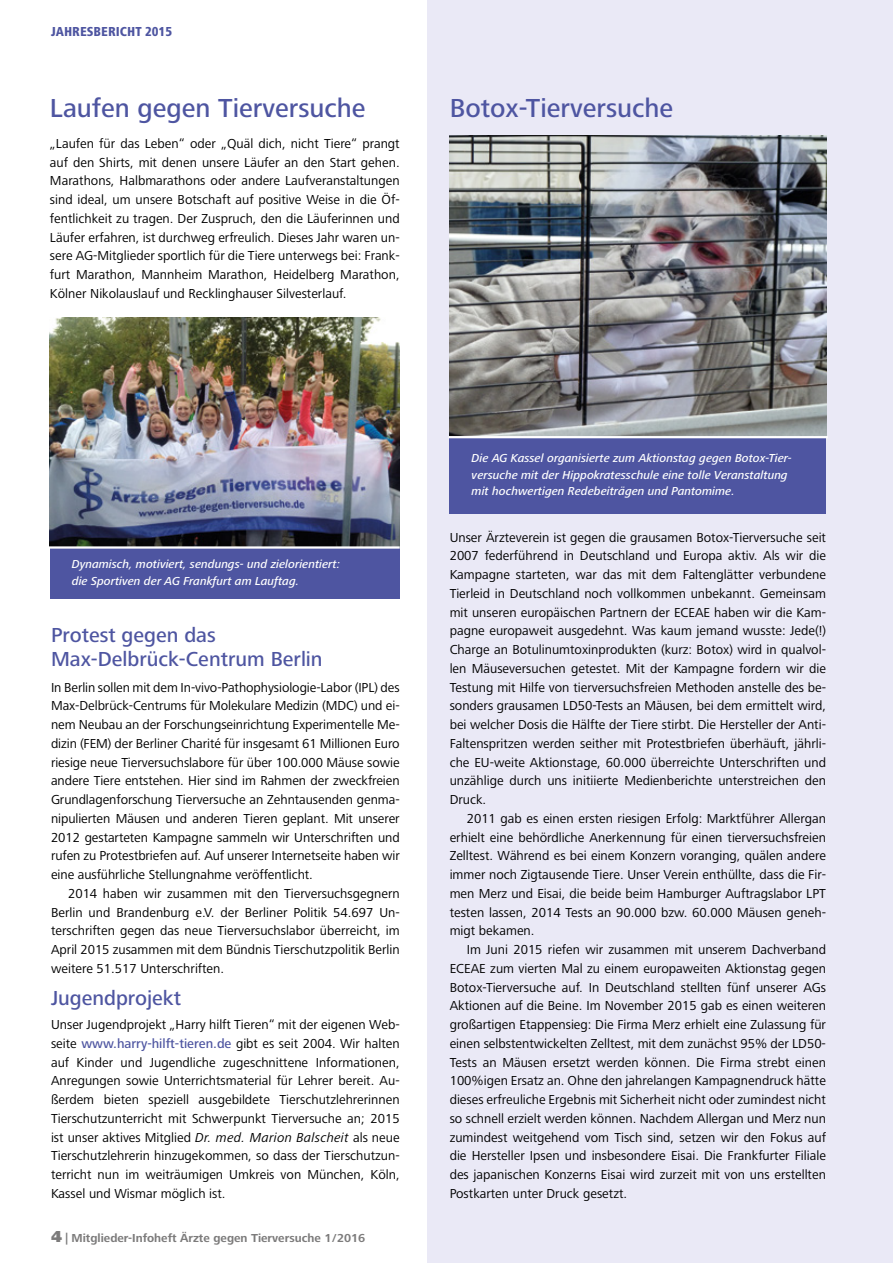
<style>
.page{position:relative;width:893px;height:1263px;background:#fff}
.page>*{position:absolute;margin:0;border:0;box-sizing:border-box;transform-origin:0 0}
.t1{font:500 27px "Frutiger Next LT";color:#4e55a1}
.t2{font:500 21px/24px "Frutiger Next LT";color:#4e55a1}
.t3{font:13.5px/18.8px "Frutiger Next LT";color:#000;text-align:justify}
.t4{font:800 condensed 13.5px "Frutiger Next LT";color:#4e55a1}
.t5{font:italic 500 12px/16.5px "Frutiger Next LT";color:#fff}
.t6{font:700 12px "Frutiger Next LT";color:#7c7b7b}
.s1{font-weight:500;color:#4e55a1}
.s2{font-style:italic}
.s3{font-weight:900;font-size:16.5px}
</style>
<div class="page">
<div style="left:427px;top:0;width:466px;height:1263px;background:#eae9f6"></div>
<img style="left:450px;top:135px;width:377px;height:301px">
<div style="left:450px;top:437px;width:376px;height:77px;background:#4e55a1"></div>
<hr style="left:449px;top:436px;width:379px;height:2px;background:#fff">
<div style="left:50px;top:547px;width:350px;height:51px;background:#4e55a1"></div>
<img style="left:50px;top:318px;width:350px;height:228px">
<hr style="left:49px;top:546px;width:351px;height:3px;background:#fff">
<p class="t4" style="left:51px;top:24px;width:123px">JAHRESBERICHT 2015</p>
<h1 class="t1" style="left:50px;top:93px;width:317px">Laufen gegen Tierversuche</h1>
<p class="t3" style="left:50px;top:134px;width:351px">„Laufen für das Leben“ oder „Quäl dich, nicht Tiere“ prangt auf den Shirts, mit denen unsere Läufer an den Start gehen.<br>Marathons, Halbmarathons oder andere Laufveranstaltungen sind ideal, um unsere Botschaft auf positive Weise in die Öf&shy;fentlichkeit zu tragen. Der Zuspruch, den die Läuferinnen und Läufer erfahren, ist durchweg erfreulich. Dieses Jahr waren un&shy;sere AG-Mitglieder sportlich für die Tiere unterwegs bei: Frank&shy;furt Marathon, Mannheim Marathon, Heidelberg Marathon, Kölner Nikolauslauf und Recklinghauser Silvesterlauf.</p>
<h1 class="t1" style="left:450px;top:93px;width:225px">Botox-Tierversuche</h1>
<p class="t5" style="left:72px;top:556px;width:270px">Dynamisch, motiviert, sendungs- und zielorientiert: die Sportiven der AG Frankfurt am Lauftag.</p>
<h2 class="t2" style="left:51px;top:623px;width:273px">Protest gegen das<br>Max-Delbrück-Centrum Berlin</h2>
<p class="t3" style="left:51px;top:678px;width:350px">In Berlin sollen mit dem In-vivo-Pathophysiologie-Labor (IPL) des Max-Delbrück-Centrums für Molekulare Medizin (MDC) und ei&shy;nem Neubau an der Forschungseinrichtung Experimentelle Me&shy;dizin (FEM) der Berliner Charité für insgesamt 61 Millionen Euro riesige neue Tierversuchslabore für über 100.000 Mäuse sowie andere Tiere entstehen. Hier sind im Rahmen der zweckfreien Grundlagenforschung Tierversuche an Zehntausenden genma&shy;nipulierten Mäusen und anderen Tieren geplant. Mit unserer 2012 gestarteten Kampagne sammeln wir Unterschriften und rufen zu Protestbriefen auf. Auf unserer Internetseite haben wir eine ausführliche Stellungnahme veröffentlicht.</p>
<p class="t3" style="left:51px;top:884px;width:350px;text-indent:17px">2014 haben wir zusammen mit den Tierversuchsgegnern Berlin und Brandenburg e.V. der Berliner Politik 54.697 Un&shy;terschriften gegen das neue Tierversuchslabor überreicht, im April 2015 zusammen mit dem Bündnis Tierschutzpolitik Berlin weitere 51.517 Unterschriften.</p>
<h2 class="t2" style="left:51px;top:986px;width:132px">Jugendprojekt</h2>
<p class="t3" style="left:51px;top:1015px;width:350px">Unser Jugendprojekt „Harry hilft Tieren“ mit der eigenen Web&shy;seite <span class="s1">www.harry-hilft-tieren.de</span> gibt es seit 2004. Wir halten auf Kinder und Jugendliche zugeschnittene Informationen, Anregungen sowie Unterrichtsmaterial für Lehrer bereit. Au&shy;ßerdem bieten speziell ausgebildete Tierschutzlehrerinnen Tierschutzunterricht mit Schwerpunkt Tierversuche an; 2015 ist unser aktives Mitglied <span class="s2">Dr. med. Marion Balscheit</span> als neue Tierschutzlehrerin hinzugekommen, so dass der Tierschutzun&shy;terricht nun im weiträumigen Umkreis von München, Köln, Kassel und Wismar möglich ist.</p>
<p class="t6" style="left:51px;top:1231px;width:316px"><span class="s3">4</span> | Mitglieder-Infoheft Ärzte gegen Tierversuche 1/2016</p>
<p class="t5" style="left:472px;top:450px;width:322px">Die AG Kassel organisierte zum Aktionstag gegen Botox-Tier&shy;versuche mit der Hippokratesschule eine tolle Veranstaltung mit hochwertigen Redebeiträgen und Pantomime.</p>
<p class="t3" style="left:450px;top:528px;width:378px">Unser Ärzteverein ist gegen die grausamen Botox-Tierversuche seit 2007 federführend in Deutschland und Europa aktiv. Als wir die Kampagne starteten, war das mit dem Faltenglätter verbundene Tierleid in Deutschland noch vollkommen unbekannt. Gemeinsam mit unseren europäischen Partnern der ECEAE haben wir die Kam&shy;pagne europaweit ausgedehnt. Was kaum jemand wusste: Jede(!)<br>Charge an Botulinumtoxinprodukten (kurz: Botox) wird in qualvol&shy;len Mäuseversuchen getestet. Mit der Kampagne fordern wir die Testung mit Hilfe von tierversuchsfreien Methoden anstelle des be&shy;sonders grausamen LD50-Tests an Mäusen, bei dem ermittelt wird, bei welcher Dosis die Hälfte der Tiere stirbt. Die Hersteller der Anti-Faltenspritzen werden seither mit Protestbriefen überhäuft, jährli&shy;che EU-weite Aktionstage, 60.000 überreichte Unterschriften und unzählige durch uns initiierte Medienberichte unterstreichen den Druck.</p>
<p class="t3" style="left:450px;top:809px;width:378px;text-indent:17px">2011 gab es einen ersten riesigen Erfolg: Marktführer Allergan erhielt eine behördliche Anerkennung für einen tierversuchsfreien Zelltest. Während es bei einem Konzern voranging, quälen andere immer noch Zigtausende Tiere. Unser Verein enthüllte, dass die Fir&shy;men Merz und Eisai, die beide beim Hamburger Auftragslabor LPT testen lassen, 2014 Tests an 90.000 bzw. 60.000 Mäusen geneh&shy;migt bekamen.</p>
<p class="t3" style="left:450px;top:940px;width:378px;text-indent:17px">Im Juni 2015 riefen wir zusammen mit unserem Dachverband ECEAE zum vierten Mal zu einem europaweiten Aktionstag gegen Botox-Tierversuche auf. In Deutschland stellten fünf unserer AGs Aktionen auf die Beine. Im November 2015 gab es einen weiteren großartigen Etappensieg: Die Firma Merz erhielt eine Zulassung für einen selbstentwickelten Zelltest, mit dem zunächst 95% der LD50- Tests an Mäusen ersetzt werden können. Die Firma strebt einen 100%igen Ersatz an. Ohne den jahrelangen Kampagnendruck hätte dieses erfreuliche Ergebnis mit Sicherheit nicht oder zumindest nicht so schnell erzielt werden können. Nachdem Allergan und Merz nun zumindest weitgehend vom Tisch sind, setzen wir den Fokus auf die Hersteller Ipsen und insbesondere Eisai. Die Frankfurter Filiale des japanischen Konzerns Eisai wird zurzeit mit von uns erstellten Postkarten unter Druck gesetzt.</p>
</div>
